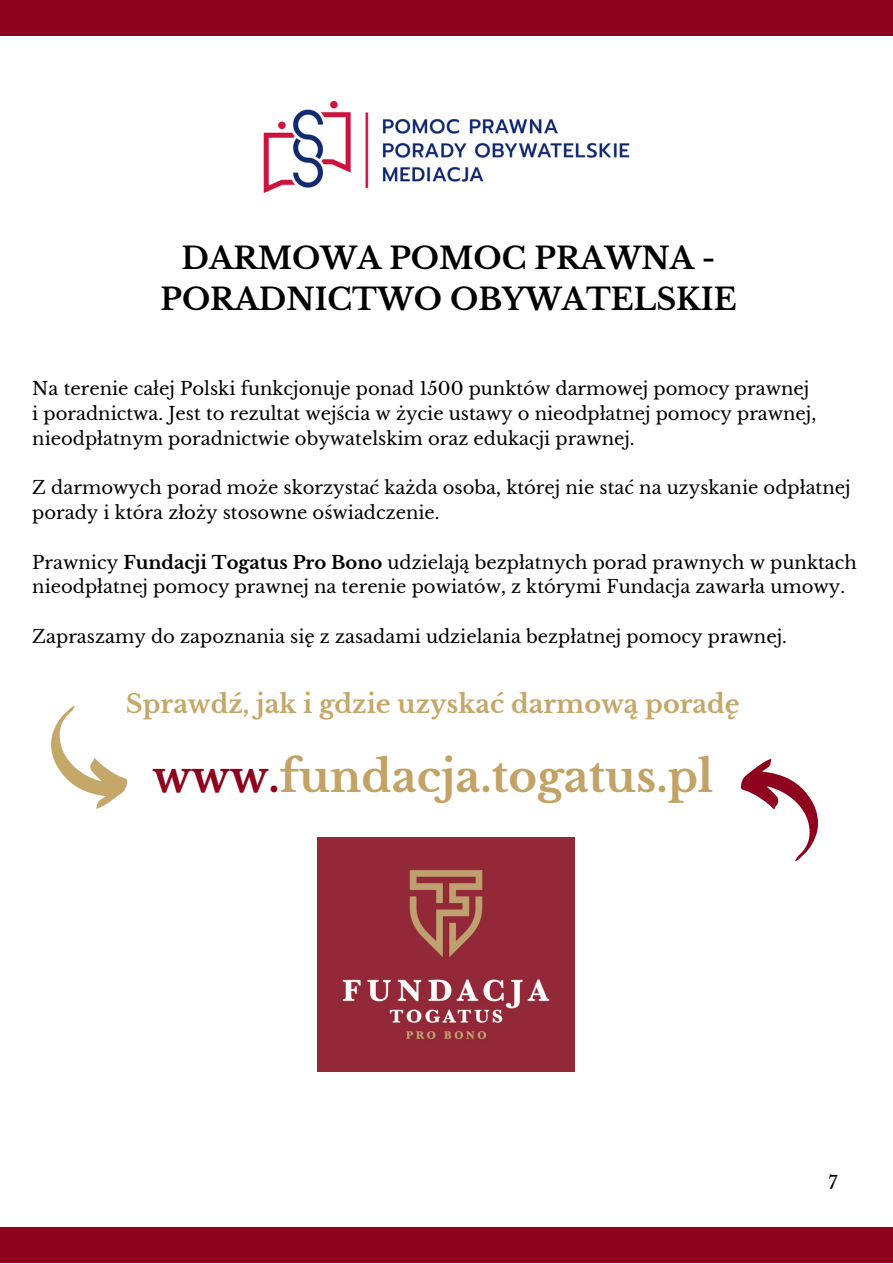
<style>
.page{position:relative;width:893px;height:1264px;background:#fff}
.page>*{position:absolute;margin:0;border:0;box-sizing:border-box;transform-origin:0 0}
.t1{font:700 43.5px "Libre Baskerville";color:#c3a265}
.t2{font:700 30px/41.5px "Libre Baskerville";color:#000;text-align:center}
.t3{font:700 25.5px "Libre Baskerville";color:#c4a769}
.t4{font:18px/24.8px "Libre Baskerville";color:#000}
.s1{font-weight:700}
.s2{color:#8e021d}
</style>
<div class="page">
<div style="left:0;top:0;width:892px;height:36px;background:#8e021d"></div>
<div style="left:0;top:1227px;width:892px;height:35px;background:#8e021d"></div>
<img style="left:263px;top:100px;width:367px;height:94px">
<img style="left:318px;top:837px;width:256px;height:234px">
<svg style="left:51px;top:706px;width:76px;height:103px"></svg>
<svg style="left:741px;top:759px;width:77px;height:102px"></svg>
<h2 class="t2" style="left:160px;top:237px;width:577px">DARMOWA POMOC PRAWNA -<br>PORADNICTWO OBYWATELSKIE</h2>
<p class="t4" style="left:32px;top:376px;width:785px">Na terenie całej Polski funkcjonuje ponad 1500 punktów darmowej pomocy prawnej i poradnictwa. Jest to rezultat wejścia w życie ustawy o nieodpłatnej pomocy prawnej, nieodpłatnym poradnictwie obywatelskim oraz edukacji prawnej.</p>
<p class="t4" style="left:32px;top:475px;width:819px">Z darmowych porad może skorzystać każda osoba, której nie stać na uzyskanie odpłatnej porady i która złoży stosowne oświadczenie.</p>
<p class="t4" style="left:32px;top:550px;width:826px">Prawnicy <span class="s1">Fundacji Togatus Pro Bono</span> udzielają bezpłatnych porad prawnych w punktach nieodpłatnej pomocy prawnej na terenie powiatów, z którymi Fundacja zawarła umowy.</p>
<p class="t4" style="left:32px;top:624px;width:756px">Zapraszamy do zapoznania się z zasadami udzielania bezpłatnej pomocy prawnej.</p>
<h3 class="t3" style="left:126px;top:688px;width:615px">Sprawdź, jak i gdzie uzyskać darmową poradę</h3>
<h1 class="t1" style="left:152px;top:750px;width:562px"><span class="s2">www.</span>fundacja.togatus.pl</h1>
<p class="t4" style="left:828px;top:1170px;width:11px">7</p>
</div>
